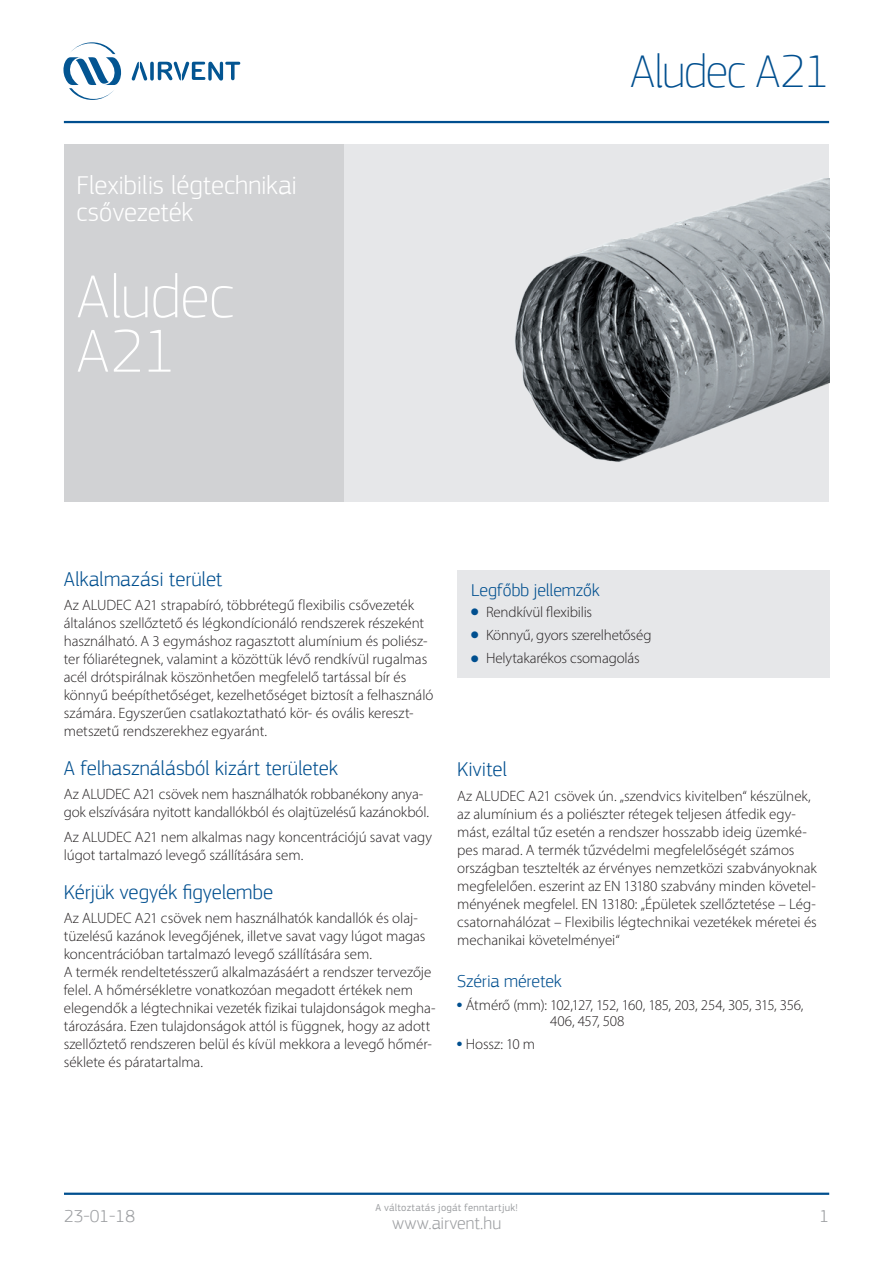
<style>
.page{position:relative;width:893px;height:1263px;background:#fff}
.page>*{position:absolute;margin:0;border:0;box-sizing:border-box;transform-origin:0 0}
.t1{font:100 63px/54.3px "PF Square Sans Pro";letter-spacing:-.005em;color:#fff}
.t2{font:100 48px "PF Square Sans Pro";letter-spacing:-.02em;color:#004f8f}
.t3{font:300 27px/27px "PF Square Sans Pro";letter-spacing:-.005em;color:#fff}
.t4{font:300 21px "PF Square Sans Pro";color:#004f8f}
.t5{font:300 18px "PF Square Sans Pro";letter-spacing:-.005em;color:#004f8f}
.t6{font:300 18px "PF Square Sans Pro";color:#9d9fa2}
.t7{font:300 15px/18px "Myriad Pro";letter-spacing:-.005em;color:#231f20}
.t8{font:10.5px "PF Square Sans Pro";letter-spacing:.03em;color:#9d9fa2}
</style>
<div class="page">
<div style="left:64px;top:145px;width:280px;height:357px;background:#d1d2d4"></div>
<div style="left:344px;top:145px;width:485px;height:357px;background:#e6e7e9"></div>
<hr style="left:64px;top:121px;width:765px;height:2px;background:#004f8f">
<hr style="left:64px;top:1192px;width:765px;height:3px;background:#004f8f">
<img style="left:515px;top:179px;width:314px;height:283px">
<div style="left:457px;top:570px;width:372px;height:107px;background:#e6e7e9"></div>
<svg style="left:132px;top:62px;width:108px;height:19px"></svg>
<svg style="left:63px;top:42px;width:58px;height:58px"></svg>
<h3 class="t3" style="left:77px;top:171px;width:222px">Flexibilis légtechnikai csővezeték</h3>
<h1 class="t1" style="left:77px;top:268px;width:159px">Aludec<br>A21</h1>
<h2 class="t2" style="left:630px;top:43px;width:201px">Aludec A21</h2>
<h3 class="t4" style="left:64px;top:566px;width:160px">Alkalmazási terület</h3>
<p class="t7" style="left:64px;top:596px;width:371px">Az ALUDEC A21 strapabíró, többrétegű flexibilis csővezeték általános szellőztető és légkondícionáló rendszerek részeként használható. A 3 egymáshoz ragasztott alumínium és poliész&shy;ter fóliarétegnek, valamint a közöttük lévő rendkívül rugalmas acél drótspirálnak köszönhetően megfelelő tartással bír és könnyű beépíthetőséget, kezelhetőséget biztosít a felhasználó számára. Egyszerűen csatlakoztatható kör- és ovális kereszt&shy;metszetű rendszerekhez egyaránt.</p>
<h3 class="t4" style="left:64px;top:756px;width:276px">A felhasználásból kizárt területek</h3>
<p class="t7" style="left:64px;top:785px;width:367px">Az ALUDEC A21 csövek nem használhatók robbanékony anya&shy;gok elszívására nyitott kandallókból és olajtüzelésű kazánokból.</p>
<p class="t7" style="left:64px;top:828px;width:370px">Az ALUDEC A21 nem alkalmas nagy koncentrációjú savat vagy lúgot tartalmazó levegő szállítására sem.</p>
<h3 class="t4" style="left:64px;top:879px;width:211px">Kérjük vegyék figyelembe</h3>
<p class="t7" style="left:64px;top:909px;width:373px">Az ALUDEC A21 csövek nem használhatók kandallók és olaj&shy;tüzelésű kazánok levegőjének, illetve savat vagy lúgot magas koncentrációban tartalmazó levegő szállítására sem.<br>A termék rendeltetésszerű alkalmazásáért a rendszer tervezője felel. A hőmérsékletre vonatkozóan megadott értékek nem elegendők a légtechnikai vezeték fizikai tulajdonságok megha&shy;tározására. Ezen tulajdonságok attól is függnek, hogy az adott szellőztető rendszeren belül és kívül mekkora a levegő hőmér&shy;séklete és páratartalma.</p>
<p class="t5" style="left:471px;top:580px;width:130px">Legfőbb jellemzők</p>
<p class="t7" style="left:486px;top:600px;width:167px;line-height:23.1px">Rendkívül flexibilis<br>Könnyű, gyors szerelhetőség<br>Helytakarékos csomagolás</p>
<h3 class="t4" style="left:457px;top:757px;width:51px">Kivitel</h3>
<p class="t7" style="left:457px;top:786px;width:361px">Az ALUDEC A21 csövek ún. „szendvics kivitelben“ készülnek, az alumínium és a poliészter rétegek teljesen átfedik egy&shy;mást, ezáltal tűz esetén a rendszer hosszabb ideig üzemké&shy;pes marad. A termék tűzvédelmi megfelelőségét számos országban tesztelték az érvényes nemzetközi szabványoknak megfelelően. eszerint az EN 13180 szabvány minden követel&shy;ményének megfelel. EN 13180: „Épületek szellőztetése – Lég&shy;csatornahálózat – Flexibilis légtechnikai vezetékek méretei és mechanikai követelményei“</p>
<p class="t5" style="left:457px;top:970px;width:106px">Széria méretek</p>
<p class="t7" style="left:550px;top:996px;width:255px;line-height:16.5px;text-indent:-84px">Átmérő (mm): 102,127, 152, 160, 185, 203, 254, 305, 315, 356,<br>406, 457, 508</p>
<p class="t7" style="left:466px;top:1035px;width:71px">Hossz: 10 m</p>
<p class="t8" style="left:375px;top:1201px;width:144px">A változtatás jogát fenntartjuk!</p>
<p class="t6" style="left:392px;top:1213px;width:111px">www.airvent.hu</p>
<p class="t6" style="left:64px;top:1206px;width:73px">23-01-18</p>
<p class="t6" style="left:819px;top:1206px;width:11px">1</p>
</div>
